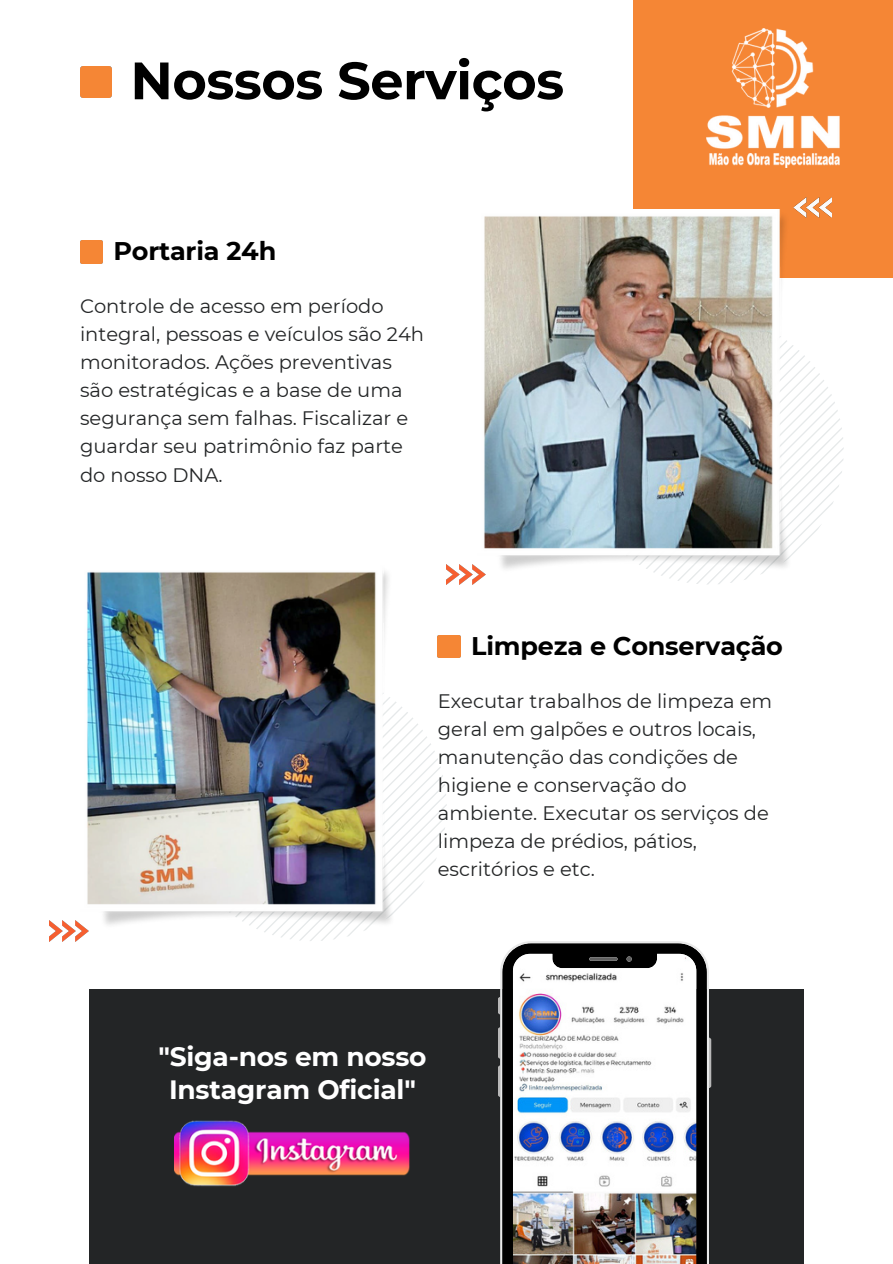
<style>
.page{position:relative;width:893px;height:1264px;background:#fff}
.page>*{position:absolute;margin:0;border:0;box-sizing:border-box;transform-origin:0 0}
.t1{font:700 52.5px "Montserrat";letter-spacing:-.01em;color:#000}
.t2{font:700 26.4px/33.8px "Montserrat";letter-spacing:-.01em;color:#fff;text-align:center}
.t3{font:700 25.5px "Montserrat";letter-spacing:-.01em;color:#000}
.t4{font:19.5px/28.2px "Montserrat";color:#232526}
</style>
<div class="page">
<img style="left:80px;top:66px;width:31px;height:32px">
<div style="left:633px;top:0;width:259px;height:278px;background:#f58635"></div>
<div style="left:89px;top:989px;width:714px;height:274px;background:#232526"></div>
<svg style="left:498px;top:997px;width:2px;height:17px"></svg>
<svg style="left:498px;top:1027px;width:2px;height:31px"></svg>
<svg style="left:498px;top:1065px;width:2px;height:31px"></svg>
<svg style="left:709px;top:1037px;width:2px;height:50px"></svg>
<img style="left:500px;top:941px;width:209px;height:322px">
<img style="left:80px;top:240px;width:22px;height:23px">
<svg style="left:661px;top:345px;width:182px;height:239px"></svg>
<img style="left:484px;top:209px;width:308px;height:364px">
<img style="left:793px;top:197px;width:38px;height:21px">
<img style="left:446px;top:564px;width:39px;height:20px">
<svg style="left:264px;top:702px;width:182px;height:239px"></svg>
<img style="left:87px;top:571px;width:308px;height:358px">
<img style="left:50px;top:921px;width:38px;height:20px">
<img style="left:438px;top:635px;width:22px;height:23px">
<img style="left:706px;top:28px;width:133px;height:140px">
<img style="left:175px;top:1120px;width:235px;height:67px">
<p class="t1" style="left:130px;top:48px;width:435px">Nossos Serviços</p>
<p class="t3" style="left:113px;top:235px;width:164px">Portaria 24h</p>
<p class="t4" style="left:80px;top:292px;width:345px">Controle de acesso em período integral, pessoas e veículos são 24h monitorados. Ações preventivas são estratégicas e a base de uma segurança sem falhas. Fiscalizar e guardar seu patrimônio faz parte do nosso DNA.</p>
<p class="t3" style="left:471px;top:630px;width:313px">Limpeza e Conservação</p>
<p class="t4" style="left:438px;top:686px;width:336px">Executar trabalhos de limpeza em geral em galpões e outros locais, manutenção das condições de higiene e conservação do ambiente. Executar os serviços de limpeza de prédios, pátios, escritórios e etc.</p>
<p class="t2" style="left:158px;top:1039px;width:269px">"Siga-nos em nosso<br>Instagram Oficial"</p>
</div>
